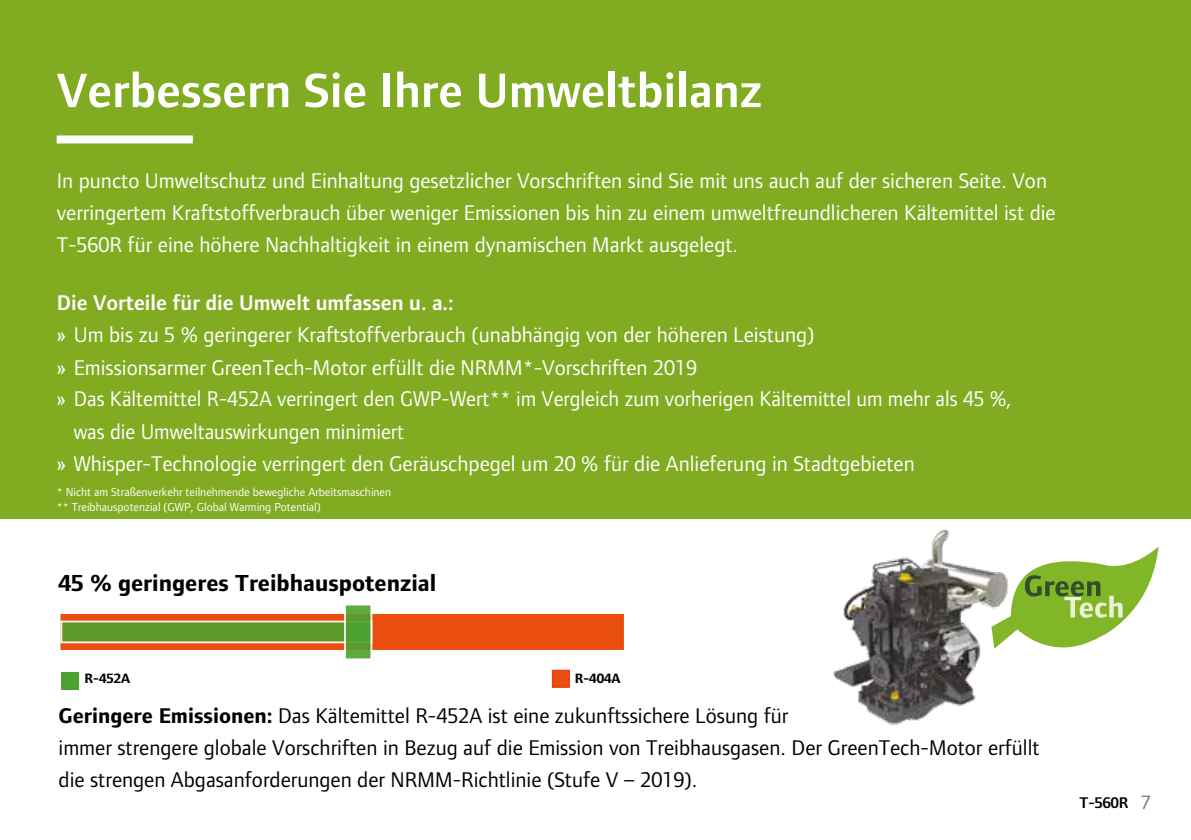
<style>
.page{position:relative;width:1191px;height:840px;background:#fff}
.page>*{position:absolute;margin:0;border:0;box-sizing:border-box;transform-origin:0 0}
.t1{font:600 50px "Foundry Form Sans Blonde";color:#fff}
.t2{font:700 24px "Foundry Form Sans Blonde";color:#000}
.t3{font:22px/32px "Foundry Form Sans Blonde";color:#fff}
.t4{font:22px/32px "Foundry Form Sans Blonde";color:#000}
.t5{font:600 22px "Foundry Form Sans Blonde";color:#fff}
.t6{font:600 16px "Foundry Form Sans Blonde";color:#000}
.t7{font:700 14px "Foundry Form Sans Blonde";color:#000}
.t8{font:12px/14.4px "Foundry Form Sans Blonde";color:#fff}
.s1{font-weight:700}
.s2{font-weight:400;font-size:20px;color:#757474}
</style>
<div class="page">
<div style="left:0;top:0;width:1191px;height:518px;background:#81ac22"></div>
<img style="left:833px;top:529px;width:158px;height:196px">
<div style="left:59px;top:611px;width:567px;height:40px;background:#e94e0f;border:2px solid #fff"></div>
<div style="left:60px;top:620px;width:312px;height:23px;background:#5c992b;border:2px solid #fff"></div>
<svg style="left:344px;top:605px;width:28px;height:54px"></svg>
<div style="left:62px;top:671px;width:17px;height:17px;background:#4ca22f"></div>
<div style="left:552px;top:669px;width:17px;height:18px;background:#e94e0f;border:1px solid #e63312"></div>
<svg style="left:991px;top:547px;width:167px;height:102px"></svg>
<div style="left:57px;top:135px;width:136px;height:8px;background:#fff"></div>
<h1 class="t1" style="left:57px;top:62px;width:707px">Verbessern Sie Ihre Umweltbilanz</h1>
<p class="t3" style="left:57px;top:164px;width:1000px">In puncto Umweltschutz und Einhaltung gesetzlicher Vorschriften sind Sie mit uns auch auf der sicheren Seite. Von verringertem Kraftstoffverbrauch über weniger Emissionen bis hin zu einem umweltfreundlicheren Kältemittel ist die<br>T-560R für eine höhere Nachhaltigkeit in einem dynamischen Markt ausgelegt.</p>
<p class="t5" style="left:57px;top:290px;width:398px">Die Vorteile für die Umwelt umfassen u. a.:</p>
<p class="t3" style="left:57px;top:319px;width:759px">» Um bis zu 5 % geringerer Kraftstoffverbrauch (unabhängig von der höheren Leistung)</p>
<p class="t3" style="left:57px;top:351px;width:642px">» Emissionsarmer GreenTech-Motor erfüllt die NRMM*-Vorschriften 2019</p>
<p class="t3" style="left:57px;top:382px;width:956px">» Das Kältemittel R-452A verringert den GWP-Wert** im Vergleich zum vorherigen Kältemittel um mehr als 45 %,</p>
<p class="t3" style="left:74px;top:414px;width:332px">was die Umweltauswirkungen minimiert</p>
<p class="t3" style="left:57px;top:446px;width:859px">» Whisper-Technologie verringert den Geräuschpegel um 20 % für die Anlieferung in Stadtgebieten</p>
<p class="t8" style="left:57px;top:484px;width:336px">* Nicht am Straßenverkehr teilnehmende bewegliche Arbeitsmaschinen ** Treibhauspotenzial (GWP, Global Warming Potential)</p>
<p class="t2" style="left:59px;top:568px;width:379px">45 % geringeres Treibhauspotenzial</p>
<p class="t7" style="left:85px;top:670px;width:47px">R-452A</p>
<p class="t7" style="left:575px;top:670px;width:47px">R-404A</p>
<p class="t4" style="left:59px;top:698px;width:982px"><span class="s1">Geringere Emissionen:</span> Das Kältemittel R-452A ist eine zukunftssichere Lösung für<br>immer strengere globale Vorschriften in Bezug auf die Emission von Treibhausgasen. Der GreenTech-Motor erfüllt die strengen Abgasanforderungen der NRMM-Richtlinie (Stufe V – 2019).</p>
<p class="t6" style="left:1079px;top:793px;width:73px">T-560R <span class="s2">7</span></p>
</div>
